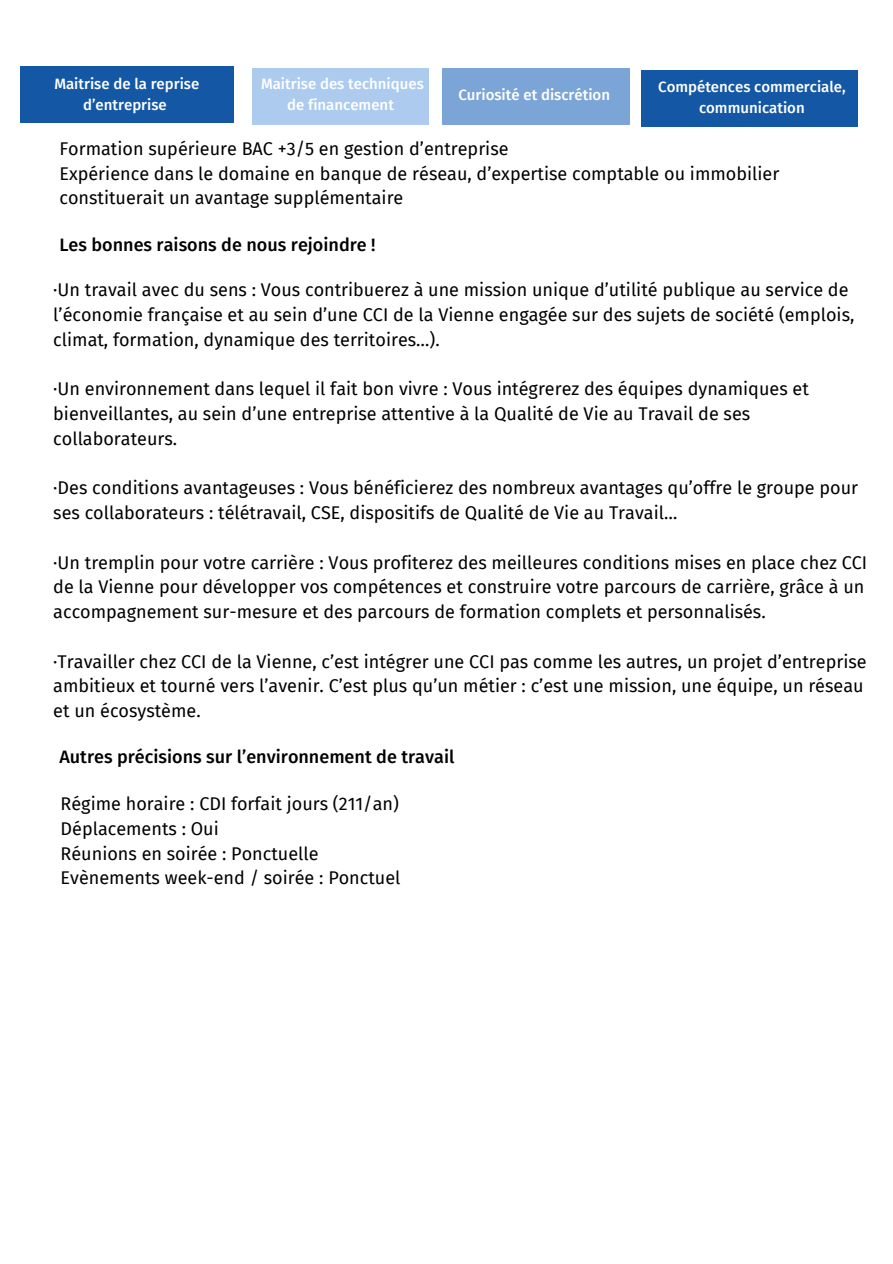
<style>
.page{position:relative;width:893px;height:1264px;background:#fff}
.page>*{position:absolute;margin:0;border:0;box-sizing:border-box;transform-origin:0 0}
.t1{font:18px/24.8px "Fira Sans";color:#000}
.t2{font:500 18px "Fira Sans";color:#000}
.t3{font:500 15px/20.2px "Fira Sans";color:#fff;text-align:center}
</style>
<div class="page">
<div style="left:252px;top:68px;width:177px;height:57px;background:#accbef"></div>
<div style="left:20px;top:66px;width:213px;height:56px;background:#1458a5"></div>
<div style="left:442px;top:68px;width:187px;height:57px;background:#7ca5d7"></div>
<div style="left:640px;top:70px;width:217px;height:56px;background:#1458a5"></div>
<p class="t3" style="left:54px;top:74px;width:146px">Maitrise de la reprise d’entreprise</p>
<p class="t3" style="left:458px;top:84px;width:153px">Curiosité et discrétion</p>
<p class="t3" style="left:261px;top:74px;width:164px">Maitrise des techniques de financement</p>
<h2 class="t3" style="left:658px;top:77px;width:189px">Compétences commerciale, communication</h2>
<h1 class="t1" style="left:59px;top:136px;width:721px">Formation supérieure BAC +3/5 en gestion d’entreprise<br>Expérience dans le domaine en banque de réseau, d’expertise comptable ou immobilier constituerait un avantage supplémentaire</h1>
<h2 class="t2" style="left:59px;top:234px;width:318px">Les bonnes raisons de nous rejoindre !</h2>
<h2 class="t1" style="left:53px;top:278px;width:802px">·Un travail avec du sens : Vous contribuerez à une mission unique d’utilité publique au service de l’économie française et au sein d’une CCI de la Vienne engagée sur des sujets de société (emplois, climat, formation, dynamique des territoires…).</h2>
<h2 class="t1" style="left:53px;top:377px;width:757px">·Un environnement dans lequel il fait bon vivre : Vous intégrerez des équipes dynamiques et bienveillantes, au sein d’une entreprise attentive à la Qualité de Vie au Travail de ses collaborateurs.</h2>
<h2 class="t1" style="left:53px;top:476px;width:806px">·Des conditions avantageuses : Vous bénéficierez des nombreux avantages qu’offre le groupe pour ses collaborateurs : télétravail, CSE, dispositifs de Qualité de Vie au Travail…</h2>
<h1 class="t1" style="left:53px;top:550px;width:815px">·Un tremplin pour votre carrière : Vous profiterez des meilleures conditions mises en place chez CCI de la Vienne pour développer vos compétences et construire votre parcours de carrière, grâce à un accompagnement sur-mesure et des parcours de formation complets et personnalisés.</h1>
<h2 class="t1" style="left:53px;top:649px;width:814px">·Travailler chez CCI de la Vienne, c’est intégrer une CCI pas comme les autres, un projet d’entreprise ambitieux et tourné vers l’avenir. C’est plus qu’un métier : c’est une mission, une équipe, un réseau et un écosystème.</h2>
<p class="t2" style="left:59px;top:746px;width:396px">Autres précisions sur l’environnement de travail</p>
<h2 class="t1" style="left:61px;top:791px;width:341px">Régime horaire : CDI forfait jours (211/an)<br>Déplacements : Oui<br>Réunions en soirée : Ponctuelle Evènements week-end / soirée : Ponctuel</h2>
</div>
